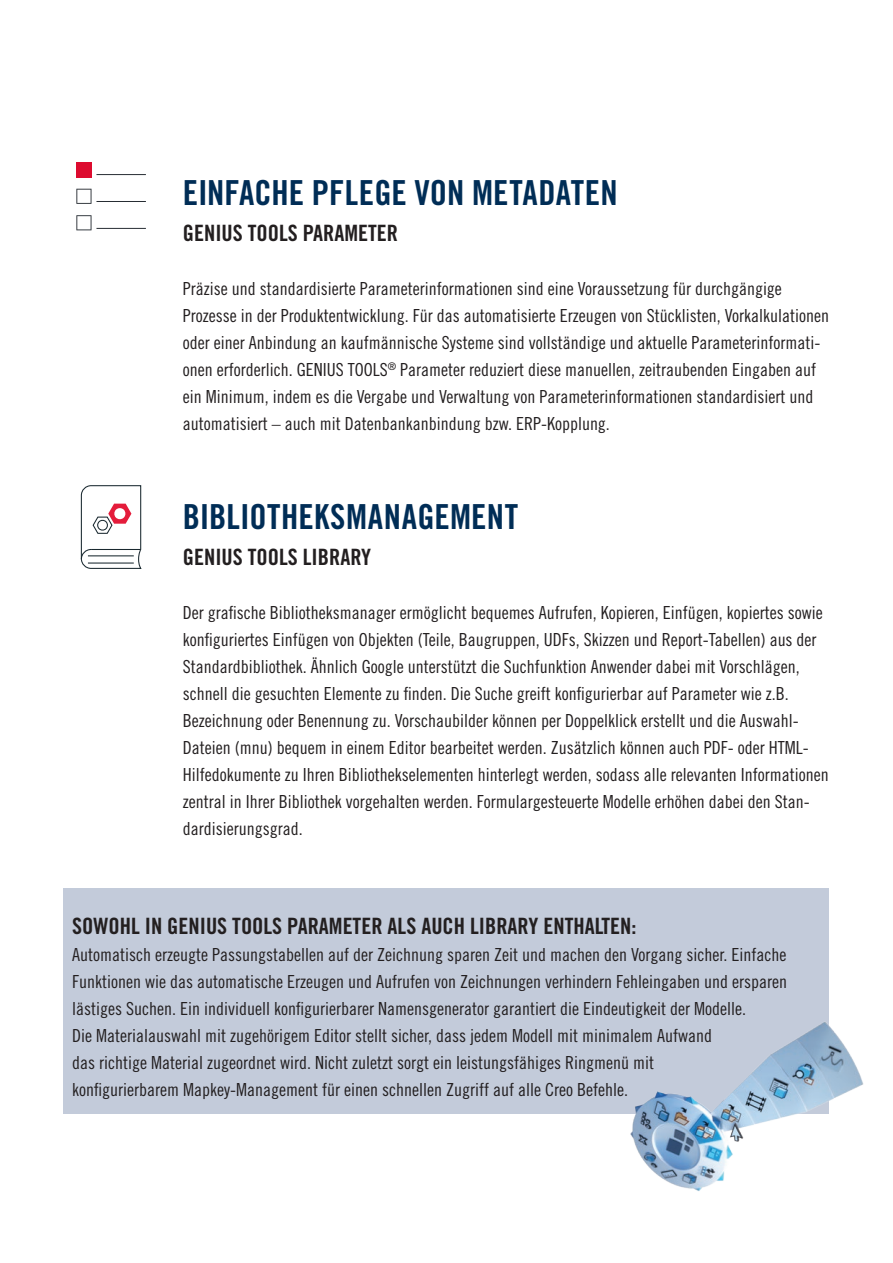
<style>
.page{position:relative;width:893px;height:1263px;background:#fff}
.page>*{position:absolute;margin:0;border:0;box-sizing:border-box;transform-origin:0 0}
.Vor-Titel{font:34.5px "Trade Gothic LT Pro Bd Cn 20";letter-spacing:.005em;color:#002d56}
.Zwischentitel{font:22.5px "Trade Gothic LT Pro Bd Cn 20";color:#231f20}
.Fließtext{font:18px/27px "Trade Gothic LT Pro Cn 18";color:#231f20}
</style>
<div class="page">
<div style="left:64px;top:889px;width:765px;height:225px;background:#c3cbda"></div>
<svg style="left:76px;top:215px;width:16px;height:15px"></svg>
<hr style="left:96px;top:174px;width:50px;height:1px;background:#272d33">
<hr style="left:96px;top:201px;width:50px;height:1px;background:#272d33">
<hr style="left:96px;top:228px;width:50px;height:1px;background:#272d33">
<svg style="left:76px;top:189px;width:16px;height:15px"></svg>
<div style="left:76px;top:162px;width:16px;height:15px;background:#dd0b2f"></div>
<svg style="left:80px;top:485px;width:62px;height:84px"></svg>
<hr style="left:88px;top:555px;width:46px;height:1px;background:#19282f">
<hr style="left:88px;top:562px;width:46px;height:2px;background:#19282f">
<img style="left:630px;top:1022px;width:234px;height:169px">
<p class="Vor-Titel" style="left:183px;top:171px;width:436px">EINFACHE PFLEGE VON METADATEN</p>
<p class="Zwischentitel" style="left:183px;top:219px;width:217px">GENIUS TOOLS PARAMETER</p>
<p class="Fließtext" style="left:183px;top:274px;width:648px">Präzise und standardisierte Parameterinformationen sind eine Voraussetzung für durchgängige Prozesse in der Produktentwicklung. Für das automatisierte Erzeugen von Stücklisten, Vorkalkulationen oder einer Anbindung an kaufmännische Systeme sind vollständige und aktuelle Parameterinformati&shy;onen erforderlich. GENIUS TOOLS<sup>®</sup> Parameter reduziert diese manuellen, zeitraubenden Eingaben auf ein Minimum, indem es die Vergabe und Verwaltung von Parameterinformationen standardisiert und automatisiert – auch mit Datenbankanbindung bzw. ERP-Kopplung.</p>
<p class="Vor-Titel" style="left:183px;top:495px;width:337px">BIBLIOTHEKSMANAGEMENT</p>
<p class="Zwischentitel" style="left:183px;top:543px;width:190px">GENIUS TOOLS LIBRARY</p>
<p class="Fließtext" style="left:183px;top:598px;width:647px">Der grafische Bibliotheksmanager ermöglicht bequemes Aufrufen, Kopieren, Einfügen, kopiertes sowie konfiguriertes Einfügen von Objekten (Teile, Baugruppen, UDFs, Skizzen und Report-Tabellen) aus der Standardbibliothek. Ähnlich Google unterstützt die Suchfunktion Anwender dabei mit Vorschlägen, schnell die gesuchten Elemente zu finden. Die Suche greift konfigurierbar auf Parameter wie z.B.<br>Bezeichnung oder Benennung zu. Vorschaubilder können per Doppelklick erstellt und die Auswahl-Dateien (mnu) bequem in einem Editor bearbeitet werden. Zusätzlich können auch PDF- oder HTML-Hilfedokumente zu Ihren Bibliothekselementen hinterlegt werden, sodass alle relevanten Informationen zentral in Ihrer Bibliothek vorgehalten werden. Formulargesteuerte Modelle erhöhen dabei den Stan&shy;dardisierungsgrad.</p>
<p class="Zwischentitel" style="left:72px;top:912px;width:566px">SOWOHL IN GENIUS TOOLS PARAMETER ALS AUCH LIBRARY ENTHALTEN:</p>
<p class="Fließtext" style="left:72px;top:940px;width:716px;text-align:justify">Automatisch erzeugte Passungstabellen auf der Zeichnung sparen Zeit und machen den Vorgang sicher. Einfache Funktionen wie das automatische Erzeugen und Aufrufen von Zeichnungen verhindern Fehleingaben und ersparen lästiges Suchen. Ein individuell konfigurierbarer Namensgenerator garantiert die Eindeutigkeit der Modelle.</p>
<p class="Fließtext" style="left:72px;top:1021px;width:641px">Die Materialauswahl mit zugehörigem Editor stellt sicher, dass jedem Modell mit minimalem Aufwand das richtige Material zugeordnet wird. Nicht zuletzt sorgt ein leistungsfähiges Ringmenü mit</p>
<p class="Fließtext" style="left:72px;top:1075px;width:557px">konfigurierbarem Mapkey-Management für einen schnellen Zugriff auf alle Creo Befehle.</p>
</div>
